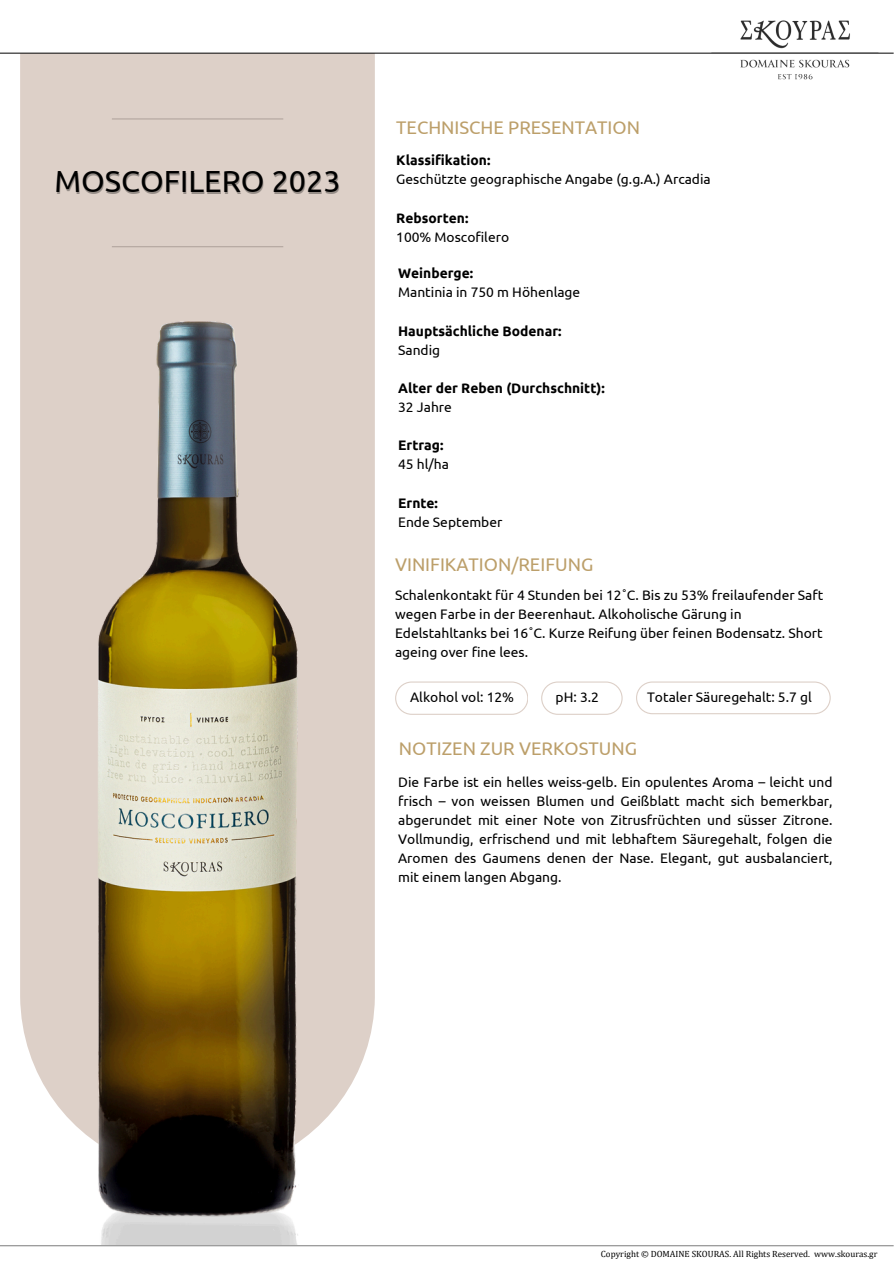
<style>
.page{position:relative;width:894px;height:1264px;background:#fff}
.page>*{position:absolute;margin:0;border:0;box-sizing:border-box;transform-origin:0 0}
.t1{font:30.45px "Ubuntu";color:#000}
.t2{font:18.3px "Ubuntu";color:#bc9f6a}
.t3{font:13.8px/19.2px "Ubuntu";color:#000}
.t4{font:700 13.8px/19.2px "Ubuntu";color:#000}
.t5{font:9px "Cambria";color:#000}
.s1{font-weight:700}
.s2{font-weight:400}
</style>
<div class="page">
<div style="left:20px;top:54px;width:355px;height:1034px;background:#ddd0c8"></div>
<img style="left:46px;top:265px;width:303px;height:979px">
<hr style="left:112px;top:246px;width:171px;height:1px;background:#4c423b">
<img style="left:695px;top:20px;width:198px;height:60px">
<hr style="left:112px;top:118px;width:171px;height:1px;background:#4c423b">
<hr style="left:0;top:53px;width:893px;height:1px;background:#000">
<svg style="left:395px;top:681px;width:132px;height:34px"></svg>
<svg style="left:636px;top:681px;width:194px;height:33px"></svg>
<svg style="left:541px;top:681px;width:81px;height:34px"></svg>
<hr style="left:0;top:1245px;width:893px;height:1px;background:#000">
<h2 class="t1" style="left:55px;top:164px;width:287px">MOSCOFILERO 2023</h2>
<h2 class="t2" style="left:396px;top:117px;width:245px">TECHNISCHE PRESENTATION</h2>
<h3 class="t3" style="left:396px;top:151px;width:316px"><span class="s1">Klassifikation:<br></span>Geschützte geographische Angabe (g.g.A.) Arcadia</h3>
<h3 class="t3" style="left:396px;top:208px;width:114px"><span class="s1">Rebsorten:<br></span>100% Moscofilero</h3>
<p class="t3" style="left:398px;top:263px;width:184px"><span class="s1">Weinberge:<br></span>Mantinia in 750 m Höhenlage</p>
<h3 class="t4" style="left:398px;top:321px;width:165px">Hauptsächliche Bodenar:<br><span class="s2">Sandig</span></h3>
<h3 class="t4" style="left:398px;top:378px;width:208px">Alter der Reben (Durchschnitt):<br><span class="s2">32 Jahre</span></h3>
<h3 class="t4" style="left:398px;top:435px;width:52px">Ertrag:<br><span class="s2">45 hl/ha</span></h3>
<h3 class="t3" style="left:398px;top:493px;width:106px"><span class="s1">Ernte:<br></span>Ende September</h3>
<h3 class="t2" style="left:395px;top:554px;width:200px">VINIFIKATION/REIFUNG</h3>
<h2 class="t3" style="left:395px;top:585px;width:429px">Schalenkontakt für 4 Stunden bei 12˚C. Bis zu 53% freilaufender Saft wegen Farbe in der Beerenhaut. Alkoholische Gärung in Edelstahltanks bei 16˚C. Kurze Reifung über feinen Bodensatz. Short ageing over fine lees.</h2>
<h3 class="t3" style="left:555px;top:687px;width:45px">pH: 3.2</h3>
<h3 class="t3" style="left:647px;top:686px;width:166px">Totaler Säuregehalt: 5.7 gl</h3>
<h3 class="t3" style="left:410px;top:687px;width:105px">Alkohol vol: 12%</h3>
<p class="t2" style="left:399px;top:737px;width:239px">NOTIZEN ZUR VERKOSTUNG</p>
<h3 class="t3" style="left:398px;top:772px;width:436px;text-align:justify">Die Farbe ist ein helles weiss-gelb. Ein opulentes Aroma – leicht und frisch – von weissen Blumen und Geißblatt macht sich bemerkbar, abgerundet mit einer Note von Zitrusfrüchten und süsser Zitrone.<br>Vollmundig, erfrischend und mit lebhaftem Säuregehalt, folgen die Aromen des Gaumens denen der Nase. Elegant, gut ausbalanciert, mit einem langen Abgang.</h3>
<h3 class="t5" style="left:600px;top:1248px;width:278px">Copyright © DOMAINE SKOURAS. All Rights Reserved. www.skouras.gr</h3>
</div>
